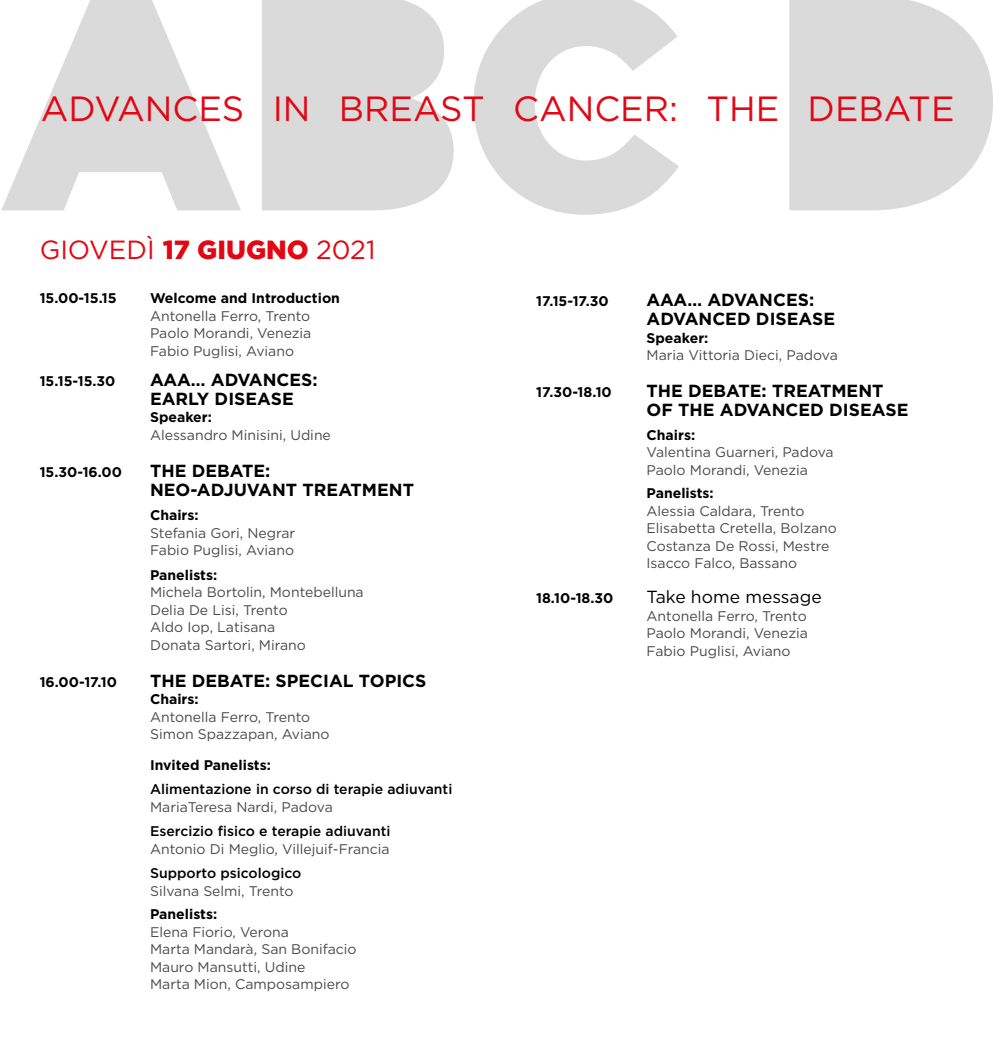
<style>
.page{position:relative;width:993px;height:1042px;background:#fff}
.page>*{position:absolute;margin:0;border:0;box-sizing:border-box;transform-origin:0 0}
.t1{font:35px "Gotham";color:#e30613}
.t2{font:26.25px "Gotham";color:#e30613}
.t3{font:700 17.5px/19.2px "Gotham";color:#000}
.t4{font:17.5px "Gotham";color:#000}
.t5{font:14px/17.5px "Gotham";color:#4a4a49}
.t6{font:700 14px "Gotham";color:#000}
.t7{font:500 14px "Gotham";color:#000}
.s1{font-weight:900}
</style>
<div class="page">
<svg style="left:1px;top:0;width:991px;height:215px;fill:#dadada"></svg>
<h1 class="t1" style="left:41px;top:86px;width:914px">ADVANCES IN BREAST CANCER: THE DEBATE</h1>
<h2 class="t2" style="left:40px;top:233px;width:337px">GIOVEDÌ <span class="s1">17 GIUGNO</span> 2021</h2>
<p class="t6" style="left:40px;top:289px;width:78px">15.00-15.15</p>
<p class="t6" style="left:150px;top:289px;width:191px">Welcome and Introduction</p>
<p class="t5" style="left:150px;top:307px;width:163px;text-align:justify">Antonella Ferro, Trento Paolo Morandi, Venezia Fabio Puglisi, Aviano</p>
<p class="t6" style="left:40px;top:371px;width:77px">15.15-15.30</p>
<p class="t3" style="left:150px;top:370px;width:169px">AAA… ADVANCES:<br>EARLY DISEASE</p>
<p class="t6" style="left:150px;top:408px;width:63px">Speaker:</p>
<p class="t5" style="left:150px;top:426px;width:182px">Alessandro Minisini, Udine</p>
<p class="t6" style="left:40px;top:462px;width:84px">15.30-16.00</p>
<p class="t3" style="left:150px;top:461px;width:265px">THE DEBATE:<br>NEO-ADJUVANT TREATMENT</p>
<p class="t6" style="left:150px;top:506px;width:50px">Chairs:</p>
<p class="t5" style="left:150px;top:524px;width:147px">Stefania Gori, Negrar<br>Fabio Puglisi, Aviano</p>
<p class="t6" style="left:150px;top:565px;width:69px">Panelists:</p>
<p class="t5" style="left:150px;top:583px;width:215px">Michela Bortolin, Montebelluna<br>Delia De Lisi, Trento<br>Aldo Iop, Latisana<br>Donata Sartori, Mirano</p>
<p class="t6" style="left:40px;top:672px;width:79px">16.00-17.10</p>
<p class="t3" style="left:150px;top:671px;width:278px">THE DEBATE: SPECIAL TOPICS</p>
<p class="t6" style="left:150px;top:690px;width:50px">Chairs:</p>
<p class="t5" style="left:150px;top:707px;width:181px">Antonella Ferro, Trento<br>Simon Spazzapan, Aviano</p>
<p class="t6" style="left:150px;top:755px;width:122px">Invited Panelists:</p>
<p class="t7" style="left:150px;top:780px;width:304px">Alimentazione in corso di terapie adiuvanti</p>
<p class="t5" style="left:150px;top:797px;width:184px">MariaTeresa Nardi, Padova</p>
<p class="t7" style="left:150px;top:822px;width:242px">Esercizio fisico e terapie adiuvanti</p>
<p class="t5" style="left:150px;top:839px;width:241px">Antonio Di Meglio, Villejuif-Francia</p>
<p class="t7" style="left:150px;top:864px;width:153px">Supporto psicologico</p>
<p class="t5" style="left:150px;top:881px;width:145px">Silvana Selmi, Trento</p>
<p class="t6" style="left:150px;top:905px;width:69px">Panelists:</p>
<p class="t5" style="left:150px;top:922px;width:208px">Elena Fiorio, Verona<br>Marta Mandarà, San Bonifacio<br>Mauro Mansutti, Udine<br>Marta Mion, Camposampiero</p>
<p class="t6" style="left:536px;top:292px;width:74px">17.15-17.30</p>
<p class="t3" style="left:646px;top:290px;width:190px">AAA… ADVANCES:<br>ADVANCED DISEASE</p>
<p class="t6" style="left:646px;top:329px;width:63px">Speaker:</p>
<p class="t5" style="left:646px;top:346px;width:193px">Maria Vittoria Dieci, Padova</p>
<p class="t6" style="left:536px;top:383px;width:77px">17.30-18.10</p>
<p class="t3" style="left:646px;top:381px;width:263px">THE DEBATE: TREATMENT<br>OF THE ADVANCED DISEASE</p>
<p class="t6" style="left:646px;top:425px;width:50px">Chairs:</p>
<p class="t5" style="left:646px;top:443px;width:188px">Valentina Guarneri, Padova<br>Paolo Morandi, Venezia</p>
<p class="t6" style="left:646px;top:484px;width:69px">Panelists:</p>
<p class="t5" style="left:646px;top:502px;width:192px">Alessia Caldara, Trento<br>Elisabetta Cretella, Bolzano<br>Costanza De Rossi, Mestre<br>Isacco Falco, Bassano</p>
<p class="t6" style="left:536px;top:589px;width:79px">18.10-18.30</p>
<p class="t4" style="left:646px;top:586px;width:177px">Take home message</p>
<p class="t5" style="left:646px;top:607px;width:163px;text-align:justify">Antonella Ferro, Trento Paolo Morandi, Venezia Fabio Puglisi, Aviano</p>
</div>
